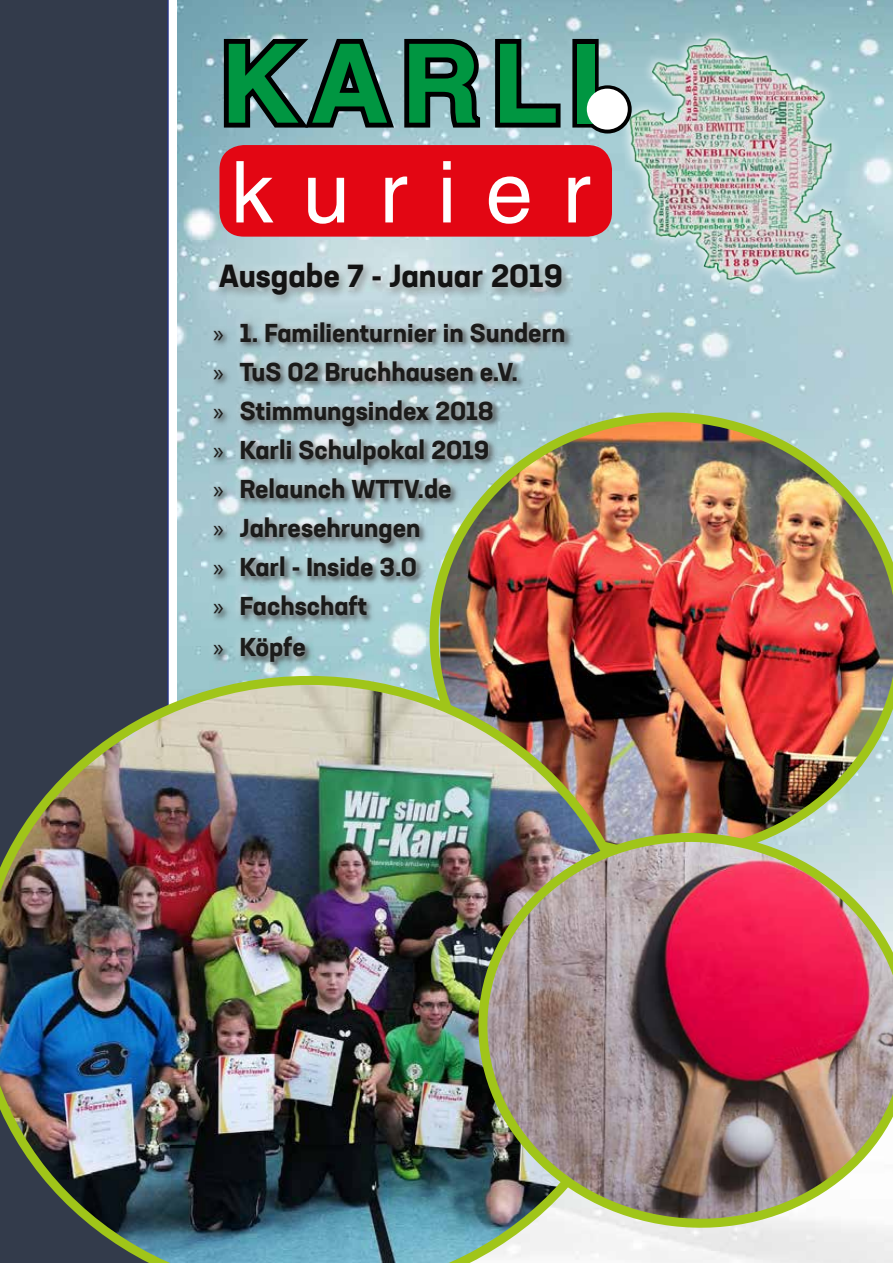
<style>
.page{position:relative;width:893px;height:1263px;background:#fff}
.page>*{position:absolute;margin:0;border:0;box-sizing:border-box;transform-origin:0 0}
.t1{font:700 109.8px "Helvetica";letter-spacing:.105em;color:#009641}
.t2{font:85.35px "Helvetica";letter-spacing:.34em;color:#fff}
.t3{font:700 31.5px "Neusa Next Pro";color:#131313}
.t4{font:700 25.5px/39.3px "Neusa Next Pro";color:#1b1b1a}
.s1{font-family:"Myriad Pro";font-weight:400}
</style>
<div class="page">
<img style="left:178px;top:0;width:715px;height:1263px">
<div style="left:0;top:0;width:169px;height:676px;background:#333b4b"></div>
<div style="left:205px;top:313px;width:369px;height:358px;background:#fff;opacity:.75"></div>
<svg style="left:618px;top:28px;width:234px;height:264px;fill:#a5c9d1"></svg>
<img style="left:624px;top:34px;width:230px;height:253px">
<svg style="left:586px;top:88px;width:43px;height:43px"></svg>
<div style="left:583px;top:85px;width:49px;height:49px;border:5px solid #000;border-radius:50%"></div>
<div style="left:219px;top:145px;width:393px;height:92px;background:#e30613;border-radius:24px"></div>
<svg style="left:219px;top:34px;width:346px;height:98px"></svg>
<div style="left:572px;top:39px;width:27px;height:89px;border:10px solid #000"></div>
<div style="left:577px;top:44px;width:18px;height:80px;background:#009641"></div>
<div style="left:587px;top:89px;width:41px;height:41px;background:#fff;border-radius:50%"></div>
<div style="left:214px;top:259px;width:358px;height:47px;background:#000;opacity:.52"></div>
<div style="left:211px;top:253px;width:360px;height:51px;background:#fff;opacity:.75"></div>
<img style="left:430px;top:412px;width:463px;height:403px">
<img style="left:0;top:676px;width:645px;height:587px">
<img style="left:461px;top:815px;width:432px;height:421px">
<h1 class="t1" style="left:219px;top:17px;width:383px">KARLI</h1>
<h2 class="t2" style="left:231px;top:143px;width:361px">kurier</h2>
<p class="t3" style="left:219px;top:256px;width:345px">Ausgabe 7 - Januar 2019</p>
<p class="t4" style="left:213px;top:313px;width:354px"><span class="s1">»</span> 1. Familienturnier in Sundern <span class="s1">»</span> TuS 02 Bruchhausen e.V.<br><span class="s1">»</span> Stimmungsindex 2018<br><span class="s1">»</span> Karli Schulpokal 2019<br><span class="s1">»</span> Relaunch WTTV.de<br><span class="s1">»</span> Jahresehrungen<br><span class="s1">»</span> Karl - Inside 3.0<br><span class="s1">»</span> Fachschaft<br><span class="s1">»</span> Köpfe</p>
</div>
